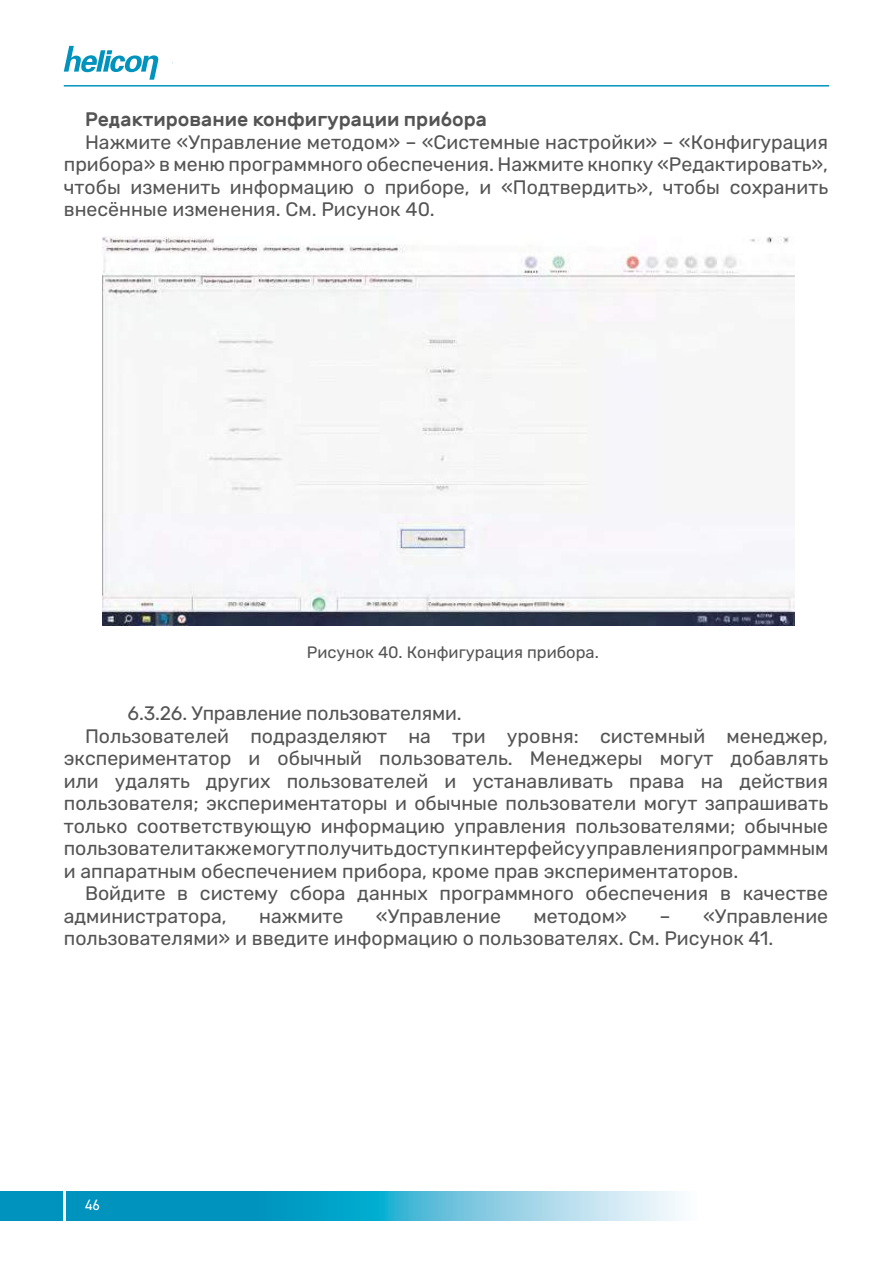
<style>
.page{position:relative;width:893px;height:1263px;background:#fff}
.page>*{position:absolute;margin:0;border:0;box-sizing:border-box;transform-origin:0 0}
.t1{font:19.5px/22.5px "Rubik";color:#555454;text-align:justify}
.t2{font:500 19.5px "Rubik";color:#555454}
.t3{font:16.5px "Rubik";color:#555454}
.t4{font:15px "DIN2014";color:#fff}
</style>
<div class="page">
<svg style="left:0;top:1191px;width:681px;height:30px;background:#44b2d2"></svg>
<svg style="left:64px;top:46px;width:94px;height:34px"></svg>
<hr style="left:64px;top:1174px;width:2px;height:73px;background:#fff">
<hr style="left:64px;top:85px;width:765px;height:2px;background:#0093bd">
<img style="left:103px;top:237px;width:691px;height:389px">
<p class="t2" style="left:85px;top:108px;width:403px">Редактирование конфигурации прибора</p>
<p class="t1" style="left:64px;top:131px;width:766px;text-indent:21px">Нажмите «Управление методом» – «Системные настройки» – «Конфигурация прибора» в меню программного обеспечения. Нажмите кнопку «Редактировать», чтобы изменить информацию о приборе, и «Подтвердить», чтобы сохранить внесённые изменения. См. Рисунок 40.</p>
<p class="t3" style="left:307px;top:643px;width:293px">Рисунок 40. Конфигурация прибора.</p>
<p class="t1" style="left:128px;top:703px;width:336px">6.3.26. Управление пользователями.</p>
<p class="t1" style="left:85px;top:725px;width:745px">Пользователей подразделяют на три уровня: системный менеджер,</p>
<p class="t1" style="left:64px;top:748px;width:766px">экспериментатор и обычный пользователь. Менеджеры могут добавлять</p>
<p class="t1" style="left:64px;top:770px;width:766px">или удалять других пользователей и устанавливать права на действия</p>
<p class="t1" style="left:64px;top:793px;width:766px">пользователя; экспериментаторы и обычные пользователи могут запрашивать</p>
<p class="t1" style="left:64px;top:815px;width:766px">только соответствующую информацию управления пользователями; обычные</p>
<p class="t1" style="left:64px;top:838px;width:766px">пользователи также могут получить доступ к интерфейсу управления программным</p>
<p class="t1" style="left:64px;top:860px;width:676px">и аппаратным обеспечением прибора, кроме прав экспериментаторов.</p>
<p class="t1" style="left:85px;top:883px;width:745px">Войдите в систему сбора данных программного обеспечения в качестве</p>
<p class="t1" style="left:64px;top:905px;width:164px">администратора,</p>
<p class="t1" style="left:259px;top:905px;width:86px">нажмите</p>
<p class="t1" style="left:376px;top:905px;width:127px">«Управление</p>
<p class="t1" style="left:533px;top:905px;width:95px">методом»</p>
<p class="t1" style="left:64px;top:905px;width:766px;text-indent:596px">– «Управление пользователями» и введите информацию о пользователях. См. Рисунок 41.</p>
<p class="t4" style="left:85px;top:1196px;width:16px">46</p>
</div>
